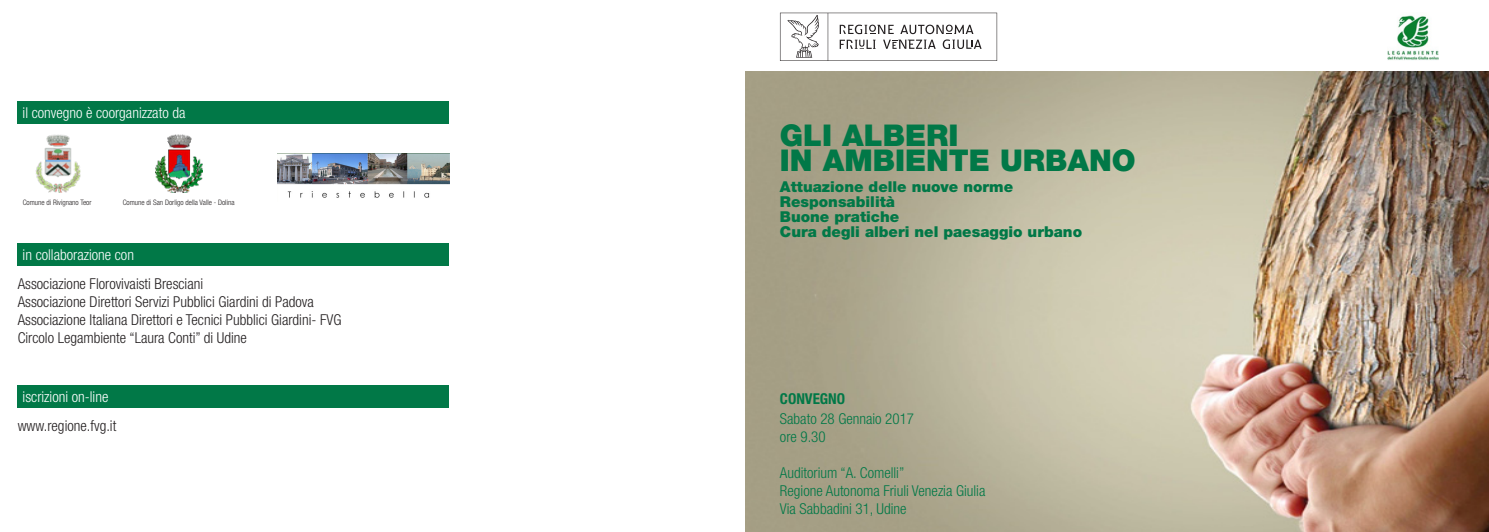
<style>
.page{position:relative;width:1489px;height:532px;background:#fff}
.page>*{position:absolute;margin:0;border:0;box-sizing:border-box;transform-origin:0 0}
.t1{font:900 30px "Helvetica Neue LT Pro";color:#017847}
.t2{font:300 condensed 15px "Helvetica Neue LT Pro";color:#231f20}
.t3{font:300 condensed 15px "Helvetica Neue LT Pro";color:#017847}
.t4{font:900 15px "Helvetica Neue LT Pro";color:#017847}
.t5{font:300 condensed 15px "Helvetica Neue LT Pro";color:#fff}
.t6{font:700 condensed 15px "Helvetica Neue LT Pro";color:#017847}
.t7{font:300 condensed 7.5px "Helvetica Neue LT Pro";color:#231f20}
</style>
<div class="page">
<img style="left:745px;top:71px;width:743px;height:460px">
<svg style="left:780px;top:13px;width:217px;height:48px"></svg>
<img style="left:1387px;top:15px;width:50px;height:45px">
<div style="left:18px;top:101px;width:431px;height:23px;background:#017847"></div>
<img style="left:155px;top:134px;width:48px;height:58px">
<img style="left:35px;top:134px;width:45px;height:58px">
<img style="left:277px;top:153px;width:172px;height:45px">
<div style="left:18px;top:243px;width:431px;height:23px;background:#017847"></div>
<div style="left:18px;top:384px;width:431px;height:23px;background:#017847"></div>
<p class="t5" style="left:23px;top:104px;width:164px">il convegno è coorganizzato da</p>
<p class="t7" style="left:23px;top:198px;width:70px">Comune di Rivignano Teor</p>
<p class="t7" style="left:123px;top:197px;width:113px">Comune di San Dorligo della Valle - Dolina</p>
<p class="t5" style="left:23px;top:246px;width:113px">in collaborazione con</p>
<p class="t2" style="left:18px;top:275px;width:187px">Associazione Florovivaisti Bresciani</p>
<p class="t2" style="left:18px;top:293px;width:298px">Associazione Direttori Servizi Pubblici Giardini di Padova</p>
<p class="t2" style="left:18px;top:311px;width:325px">Associazione Italiana Direttori e Tecnici Pubblici Giardini- FVG</p>
<p class="t2" style="left:18px;top:329px;width:231px">Circolo Legambiente “Laura Conti” di Udine</p>
<p class="t5" style="left:23px;top:387px;width:87px">iscrizioni on-line</p>
<p class="t2" style="left:18px;top:417px;width:100px">www.regione.fvg.it</p>
<p class="t1" style="left:780px;top:117px;width:180px">GLI ALBERI</p>
<p class="t1" style="left:780px;top:142px;width:357px">IN AMBIENTE URBANO</p>
<p class="t4" style="left:780px;top:178px;width:235px">Attuazione delle nuove norme</p>
<p class="t4" style="left:780px;top:193px;width:117px">Responsabilità</p>
<p class="t4" style="left:780px;top:208px;width:121px">Buone pratiche</p>
<p class="t4" style="left:780px;top:223px;width:304px">Cura degli alberi nel paesaggio urbano</p>
<p class="t6" style="left:780px;top:390px;width:67px">CONVEGNO</p>
<p class="t3" style="left:780px;top:410px;width:136px">Sabato 28 Gennaio 2017</p>
<p class="t3" style="left:780px;top:428px;width:47px">ore 9.30</p>
<p class="t3" style="left:780px;top:464px;width:126px">Auditorium “A. Comelli”</p>
<p class="t3" style="left:780px;top:482px;width:207px">Regione Autonoma Friuli Venezia Giulia</p>
<p class="t3" style="left:780px;top:500px;width:128px">Via Sabbadini 31, Udine</p>
</div>
